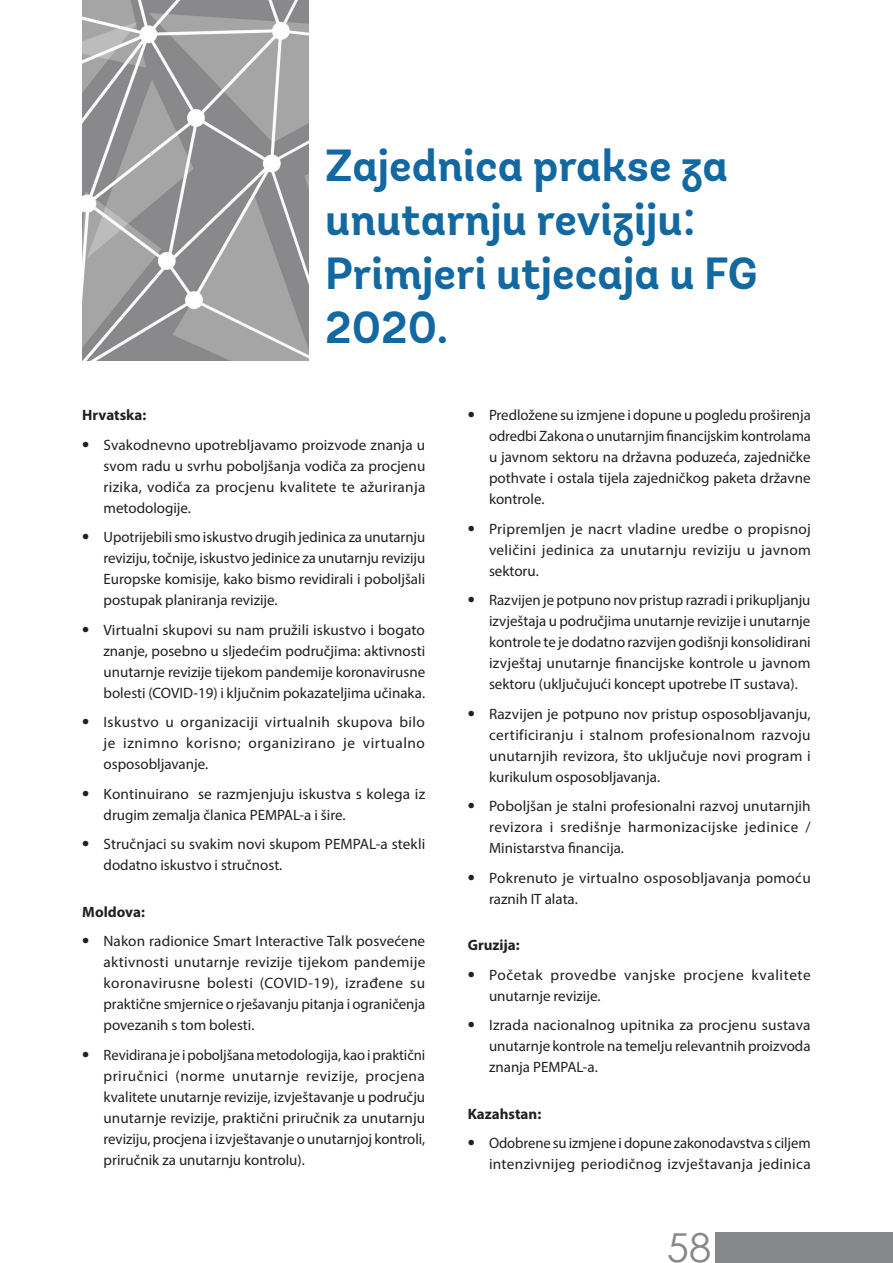
<style>
.page{position:relative;width:893px;height:1263px;background:#fff}
.page>*{position:absolute;margin:0;border:0;box-sizing:border-box;transform-origin:0 0}
.main_header_lvl2{font:700 45px/54px "Andes";color:#1268a0}
.t1{font:39.9px "Century Gothic";color:#87888a}
.t2{font:15px/21px "Myriad Pro";color:#231f20;text-align:justify}
.t3{font:15px/21px "Myriad Pro";letter-spacing:.035em;color:#231f20}
.Body_text{font:700 15px "Myriad Pro";color:#231f20}
.s1{font-weight:700;font-size:21px}
</style>
<div class="page">
<div style="left:716px;top:1232px;width:177px;height:31px;background:#87888a"></div>
<img style="left:82px;top:0;width:226px;height:361px">
<p class="main_header_lvl2" style="left:325px;top:140px;width:434px">Zajednica prakse za unutarnju reviziju:<br>Primjeri utjecaja u FG<br>2020.</p>
<p class="Body_text" style="left:82px;top:405px;width:66px">Hrvatska:</p>
<p class="t2" style="left:104px;top:434px;width:323px;text-indent:-21px"><span class="s1">•</span> Svakodnevno upotrebljavamo proizvode znanja u svom radu u svrhu poboljšanja vodiča za procjenu rizika, vodiča za procjenu kvalitete te ažuriranja metodologije.</p>
<p class="t2" style="left:104px;top:526px;width:323px;text-indent:-21px"><span class="s1">•</span> Upotrijebili smo iskustvo drugih jedinica za unutarnju reviziju, točnije, iskustvo jedinice za unutarnju reviziju Europske komisije, kako bismo revidirali i poboljšali postupak planiranja revizije.</p>
<p class="t2" style="left:104px;top:619px;width:323px;text-indent:-21px"><span class="s1">•</span> Virtualni skupovi su nam pružili iskustvo i bogato znanje, posebno u sljedećim područjima: aktivnosti unutarnje revizije tijekom pandemije koronavirusne bolesti (COVID-19) i ključnim pokazateljima učinaka.</p>
<p class="t2" style="left:104px;top:711px;width:323px;text-indent:-21px"><span class="s1">•</span> Iskustvo u organizaciji virtualnih skupova bilo je iznimno korisno; organizirano je virtualno osposobljavanje.</p>
<p class="t2" style="left:104px;top:783px;width:323px;text-indent:-21px"><span class="s1">•</span> Kontinuirano se razmjenjuju iskustva s kolega iz drugim zemalja članica PEMPAL-a i šire.</p>
<p class="t2" style="left:104px;top:833px;width:323px;text-indent:-21px"><span class="s1">•</span> Stručnjaci su svakim novi skupom PEMPAL-a stekli dodatno iskustvo i stručnost.</p>
<p class="Body_text" style="left:82px;top:902px;width:64px">Moldova:</p>
<p class="t2" style="left:104px;top:930px;width:323px;text-indent:-21px"><span class="s1">•</span> Nakon radionice Smart Interactive Talk posvećene aktivnosti unutarnje revizije tijekom pandemije koronavirusne bolesti (COVID-19), izrađene su praktične smjernice o rješavanju pitanja i ograničenja povezanih s tom bolesti.</p>
<p class="t2" style="left:104px;top:1044px;width:323px;text-indent:-21px"><span class="s1">•</span> Revidirana je i poboljšana metodologija, kao i praktični priručnici (norme unutarnje revizije, procjena kvalitete unutarnje revizije, izvještavanje u području unutarnje revizije, praktični priručnik za unutarnju reviziju, procjena i izvještavanje o unutarnjoj kontroli, priručnik za unutarnju kontrolu).</p>
<p class="t2" style="left:489px;top:404px;width:323px;text-indent:-21px"><span class="s1">•</span> Predložene su izmjene i dopune u pogledu proširenja odredbi Zakona o unutarnjim financijskim kontrolama u javnom sektoru na državna poduzeća, zajedničke pothvate i ostala tijela zajedničkog paketa državne kontrole.</p>
<p class="t2" style="left:489px;top:518px;width:323px;text-indent:-21px"><span class="s1">•</span> Pripremljen je nacrt vladine uredbe o propisnoj veličini jedinica za unutarnju reviziju u javnom sektoru.</p>
<p class="t2" style="left:489px;top:589px;width:323px;text-indent:-21px"><span class="s1">•</span> Razvijen je potpuno nov pristup razradi i prikupljanju izvještaja u područjima unutarnje revizije i unutarnje kontrole te je dodatno razvijen godišnji konsolidirani izvještaj unutarnje financijske kontrole u javnom sektoru (uključujući koncept upotrebe IT sustava).</p>
<p class="t2" style="left:489px;top:703px;width:323px;text-indent:-21px"><span class="s1">•</span> Razvijen je potpuno nov pristup osposobljavanju, certificiranju i stalnom profesionalnom razvoju unutarnjih revizora, što uključuje novi program i kurikulum osposobljavanja.</p>
<p class="t2" style="left:489px;top:795px;width:323px;text-indent:-21px"><span class="s1">•</span> Poboljšan je stalni profesionalni razvoj unutarnjih revizora i središnje harmonizacijske jedinice / Ministarstva financija.</p>
<p class="t2" style="left:489px;top:867px;width:323px;text-indent:-21px"><span class="s1">•</span> Pokrenuto je virtualno osposobljavanja pomoću raznih IT alata.</p>
<p class="Body_text" style="left:468px;top:935px;width:54px">Gruzija:</p>
<p class="t3" style="left:489px;top:964px;width:323px;text-indent:-21px"><span class="s1">•</span> Početak provedbe vanjske procjene kvalitete unutarnje revizije.</p>
<p class="t2" style="left:489px;top:1014px;width:323px;text-indent:-21px"><span class="s1">•</span> Izrada nacionalnog upitnika za procjenu sustava unutarnje kontrole na temelju relevantnih proizvoda znanja PEMPAL-a.</p>
<p class="Body_text" style="left:468px;top:1104px;width:75px">Kazahstan:</p>
<p class="t2" style="left:468px;top:1132px;width:344px;text-align:right"><span class="s1">•</span> Odobrene su izmjene i dopune zakonodavstva s ciljem intenzivnijeg periodičnog izvještavanja jedinica</p>
<h2 class="t1" style="left:667px;top:1219px;width:46px">58</h2>
</div>
